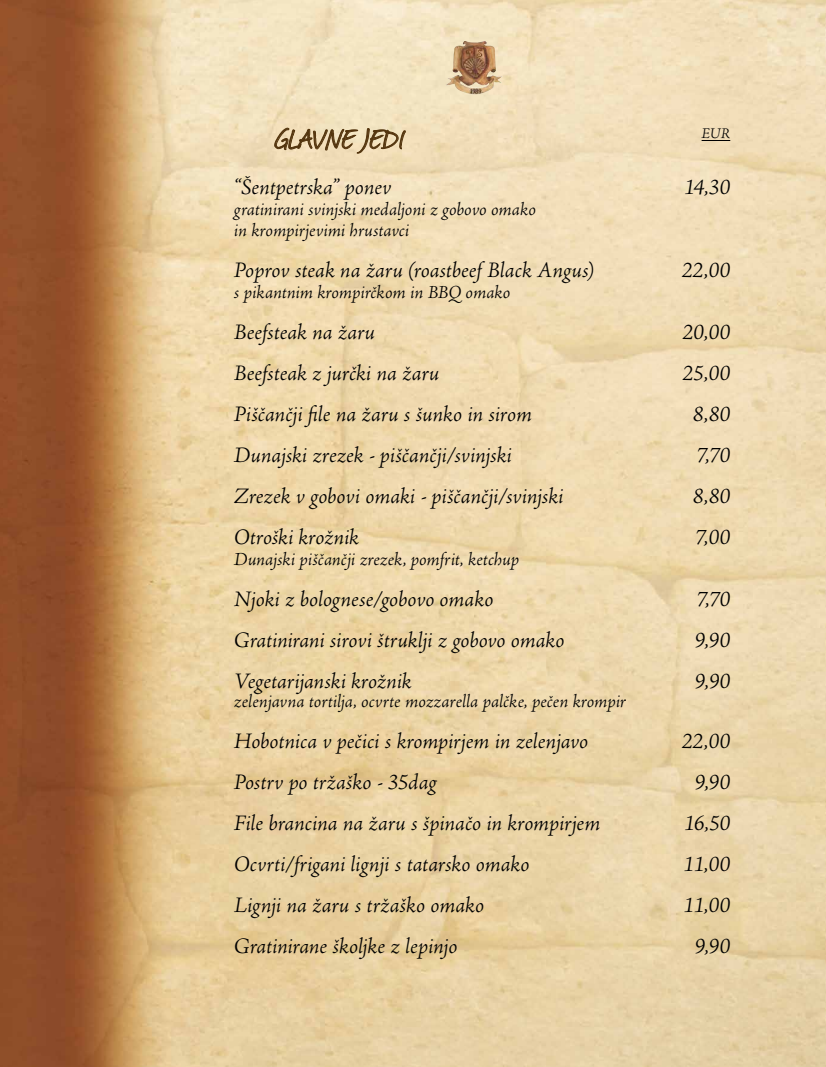
<style>
.page{position:relative;width:826px;height:1067px;background:#fff}
.page>*{position:absolute;margin:0;border:0;box-sizing:border-box;transform-origin:0 0}
.t1{font:32.5px "Journal";letter-spacing:.005em;color:#53340d}
.t2{font:italic 300 22.5px "Adobe Jenson Pro";letter-spacing:-.005em;color:#000}
.t3{font:italic 300 18.75px/21px "Adobe Jenson Pro";color:#000}
.t4{font:italic 300 15px "Adobe Jenson Pro";color:#000}
</style>
<div class="page">
<img style="left:0;top:0;width:826px;height:1067px">
<img style="left:446px;top:41px;width:56px;height:53px">
<svg style="left:701px;top:140px;width:29px;height:1px"></svg>
<svg style="left:274px;top:117px;width:132px;height:37px"></svg>
<h1 class="t1" style="left:276px;top:117px;width:130px">GLAVNE JEDI</h1>
<p class="t2" style="left:234px;top:174px;width:159px">“Šentpetrska” ponev</p>
<p class="t2" style="left:684px;top:174px;width:48px">14,30</p>
<p class="t3" style="left:234px;top:200px;width:303px">gratinirani svinjski medaljoni z gobovo omako in krompirjevimi hrustavci</p>
<p class="t2" style="left:234px;top:257px;width:361px">Poprov steak na žaru (roastbeef Black Angus)</p>
<p class="t2" style="left:681px;top:257px;width:50px">22,00</p>
<p class="t3" style="left:234px;top:283px;width:278px">s pikantnim krompirčkom in BBQ omako</p>
<p class="t2" style="left:234px;top:319px;width:143px">Beefsteak na žaru</p>
<p class="t2" style="left:682px;top:319px;width:49px">20,00</p>
<p class="t2" style="left:234px;top:360px;width:207px">Beefsteak z jurčki na žaru</p>
<p class="t2" style="left:682px;top:360px;width:49px">25,00</p>
<p class="t2" style="left:234px;top:401px;width:299px">Piščančji file na žaru s šunko in sirom</p>
<p class="t2" style="left:693px;top:401px;width:39px">8,80</p>
<p class="t2" style="left:234px;top:442px;width:279px">Dunajski zrezek - piščančji/svinjski</p>
<p class="t2" style="left:696px;top:442px;width:35px">7,70</p>
<p class="t2" style="left:234px;top:483px;width:331px">Zrezek v gobovi omaki - piščančji/svinjski</p>
<p class="t2" style="left:693px;top:483px;width:39px">8,80</p>
<p class="t2" style="left:234px;top:524px;width:126px">Otroški krožnik</p>
<p class="t2" style="left:695px;top:524px;width:37px">7,00</p>
<p class="t3" style="left:234px;top:550px;width:287px">Dunajski piščančji zrezek, pomfrit, ketchup</p>
<p class="t2" style="left:234px;top:586px;width:261px">Njoki z bolognese/gobovo omako</p>
<p class="t2" style="left:696px;top:586px;width:35px">7,70</p>
<p class="t2" style="left:234px;top:627px;width:332px">Gratinirani sirovi štruklji z gobovo omako</p>
<p class="t2" style="left:694px;top:627px;width:37px">9,90</p>
<p class="t2" style="left:234px;top:668px;width:179px">Vegetarijanski krožnik</p>
<p class="t2" style="left:694px;top:668px;width:37px">9,90</p>
<p class="t3" style="left:234px;top:692px;width:393px">zelenjavna tortilja, ocvrte mozzarella palčke, pečen krompir</p>
<p class="t2" style="left:234px;top:728px;width:356px">Hobotnica v pečici s krompirjem in zelenjavo</p>
<p class="t2" style="left:681px;top:728px;width:50px">22,00</p>
<p class="t2" style="left:234px;top:769px;width:204px">Postrv po tržaško - 35dag</p>
<p class="t2" style="left:694px;top:769px;width:37px">9,90</p>
<p class="t2" style="left:234px;top:810px;width:368px">File brancina na žaru s špinačo in krompirjem</p>
<p class="t2" style="left:684px;top:810px;width:48px">16,50</p>
<p class="t2" style="left:234px;top:851px;width:297px">Ocvrti/frigani lignji s tatarsko omako</p>
<p class="t2" style="left:683px;top:851px;width:48px">11,00</p>
<p class="t2" style="left:234px;top:892px;width:252px">Lignji na žaru s tržaško omako</p>
<p class="t2" style="left:683px;top:892px;width:48px">11,00</p>
<p class="t2" style="left:234px;top:933px;width:225px">Gratinirane školjke z lepinjo</p>
<p class="t2" style="left:694px;top:933px;width:37px">9,90</p>
<p class="t4" style="left:701px;top:125px;width:30px">EUR</p>
</div>
